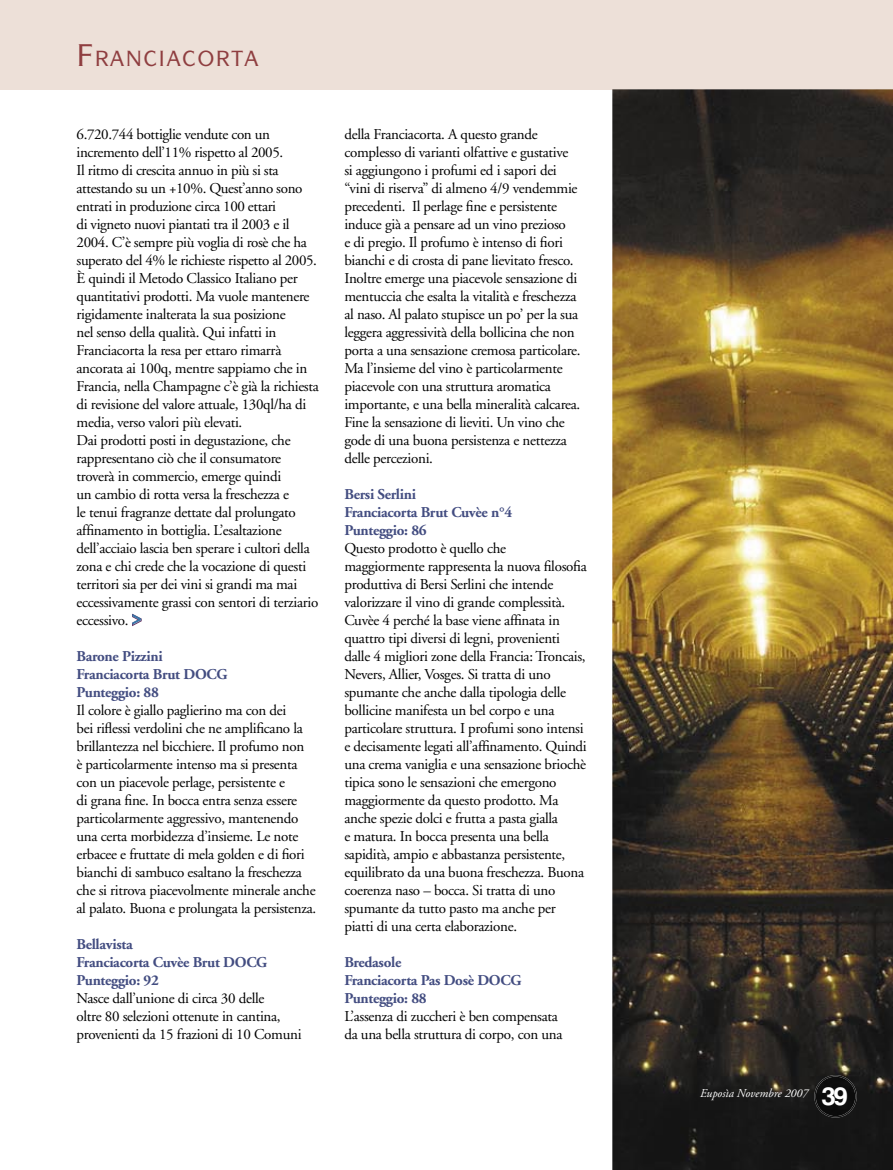
<style>
.page{position:relative;width:893px;height:1170px;background:#fff}
.page>*{position:absolute;margin:0;border:0;box-sizing:border-box;transform-origin:0 0}
.t1{font:700 25.5px "Swiss 721 BT";color:#fff}
.t2{font:15px/18px "Adobe Garamond";letter-spacing:-.02em;color:#000}
.t3{font:700 15px/18px "Adobe Garamond";letter-spacing:-.02em;color:#434d81}
.t4{font:italic 12px "Adobe Garamond";color:#fff}
.s1{font-family:"Century Gothic";font-weight:700;font-size:18px;color:#3877a9}
</style>
<div class="page">
<div style="left:0;top:0;width:893px;height:89px;background:#ede0d8"></div>
<svg style="left:132px;top:613px;width:10px;height:13px"></svg>
<img style="left:612px;top:89px;width:281px;height:1080px">
<img style="left:814px;top:1074px;width:43px;height:43px">
<p class="t2" style="left:77px;top:125px;width:244px">6.720.744 bottiglie vendute con un incremento dell’11% rispetto al 2005.<br>Il ritmo di crescita annuo in più si sta attestando su un +10%. Quest’anno sono entrati in produzione circa 100 ettari<br>di vigneto nuovi piantati tra il 2003 e il 2004. C’è sempre più voglia di rosè che ha superato del 4% le richieste rispetto al 2005.<br>È quindi il Metodo Classico Italiano per quantitativi prodotti. Ma vuole mantenere rigidamente inalterata la sua posizione<br>nel senso della qualità. Qui infatti in Franciacorta la resa per ettaro rimarrà ancorata ai 100q, mentre sappiamo che in Francia, nella Champagne c’è già la richiesta di revisione del valore attuale, 130ql/ha di media, verso valori più elevati.<br>Dai prodotti posti in degustazione, che rappresentano ciò che il consumatore troverà in commercio, emerge quindi<br>un cambio di rotta versa la freschezza e<br>le tenui fragranze dettate dal prolungato affinamento in bottiglia. L’esaltazione dell’acciaio lascia ben sperare i cultori della zona e chi crede che la vocazione di questi territori sia per dei vini si grandi ma mai eccessivamente grassi con sentori di terziario eccessivo. <span class="s1">&gt;</span></p>
<p class="t3" style="left:77px;top:647px;width:152px">Barone Pizzini<br>Franciacorta Brut DOCG<br>Punteggio: 88</p>
<p class="t2" style="left:77px;top:701px;width:241px">Il colore è giallo paglierino ma con dei<br>bei riflessi verdolini che ne amplificano la brillantezza nel bicchiere. Il profumo non<br>è particolarmente intenso ma si presenta con un piacevole perlage, persistente e<br>di grana fine. In bocca entra senza essere particolarmente aggressivo, mantenendo una certa morbidezza d’insieme. Le note erbacee e fruttate di mela golden e di fiori bianchi di sambuco esaltano la freschezza che si ritrova piacevolmente minerale anche al palato. Buona e prolungata la persistenza.</p>
<p class="t3" style="left:77px;top:935px;width:192px">Bellavista<br>Franciacorta Cuvèe Brut DOCG<br>Punteggio: 92</p>
<p class="t2" style="left:77px;top:989px;width:227px">Nasce dall’unione di circa 30 delle<br>oltre 80 selezioni ottenute in cantina, provenienti da 15 frazioni di 10 Comuni</p>
<p class="t2" style="left:344px;top:125px;width:238px">della Franciacorta. A questo grande complesso di varianti olfattive e gustative<br>si aggiungono i profumi ed i sapori dei “vini di riserva” di almeno 4/9 vendemmie precedenti. Il perlage fine e persistente induce già a pensare ad un vino prezioso<br>e di pregio. Il profumo è intenso di fiori bianchi e di crosta di pane lievitato fresco.<br>Inoltre emerge una piacevole sensazione di mentuccia che esalta la vitalità e freschezza al naso. Al palato stupisce un po’ per la sua leggera aggressività della bollicina che non porta a una sensazione cremosa particolare.<br>Ma l’insieme del vino è particolarmente piacevole con una struttura aromatica importante, e una bella mineralità calcarea.<br>Fine la sensazione di lieviti. Un vino che gode di una buona persistenza e nettezza delle percezioni.</p>
<p class="t3" style="left:344px;top:485px;width:169px">Bersi Serlini<br>Franciacorta Brut Cuvèe n°4<br>Punteggio: 86</p>
<p class="t2" style="left:344px;top:539px;width:244px">Questo prodotto è quello che maggiormente rappresenta la nuova filosofia produttiva di Bersi Serlini che intende valorizzare il vino di grande complessità.<br>Cuvèe 4 perché la base viene affinata in quattro tipi diversi di legni, provenienti dalle 4 migliori zone della Francia: Troncais, Nevers, Allier, Vosges. Si tratta di uno spumante che anche dalla tipologia delle bollicine manifesta un bel corpo e una particolare struttura. I profumi sono intensi e decisamente legati all’affinamento. Quindi una crema vaniglia e una sensazione briochè tipica sono le sensazioni che emergono maggiormente da questo prodotto. Ma anche spezie dolci e frutta a pasta gialla<br>e matura. In bocca presenta una bella sapidità, ampio e abbastanza persistente, equilibrato da una buona freschezza. Buona coerenza naso – bocca. Si tratta di uno spumante da tutto pasto ma anche per piatti di una certa elaborazione.</p>
<p class="t3" style="left:344px;top:953px;width:178px">Bredasole<br>Franciacorta Pas Dosè DOCG<br>Punteggio: 88</p>
<p class="t2" style="left:344px;top:1007px;width:220px">L’assenza di zuccheri è ben compensata da una bella struttura di corpo, con una</p>
<p class="t4" style="left:700px;top:1086px;width:110px">Euposìa Novembre 2007</p>
<h1 class="t1" style="left:822px;top:1080px;width:28px">39</h1>
</div>
